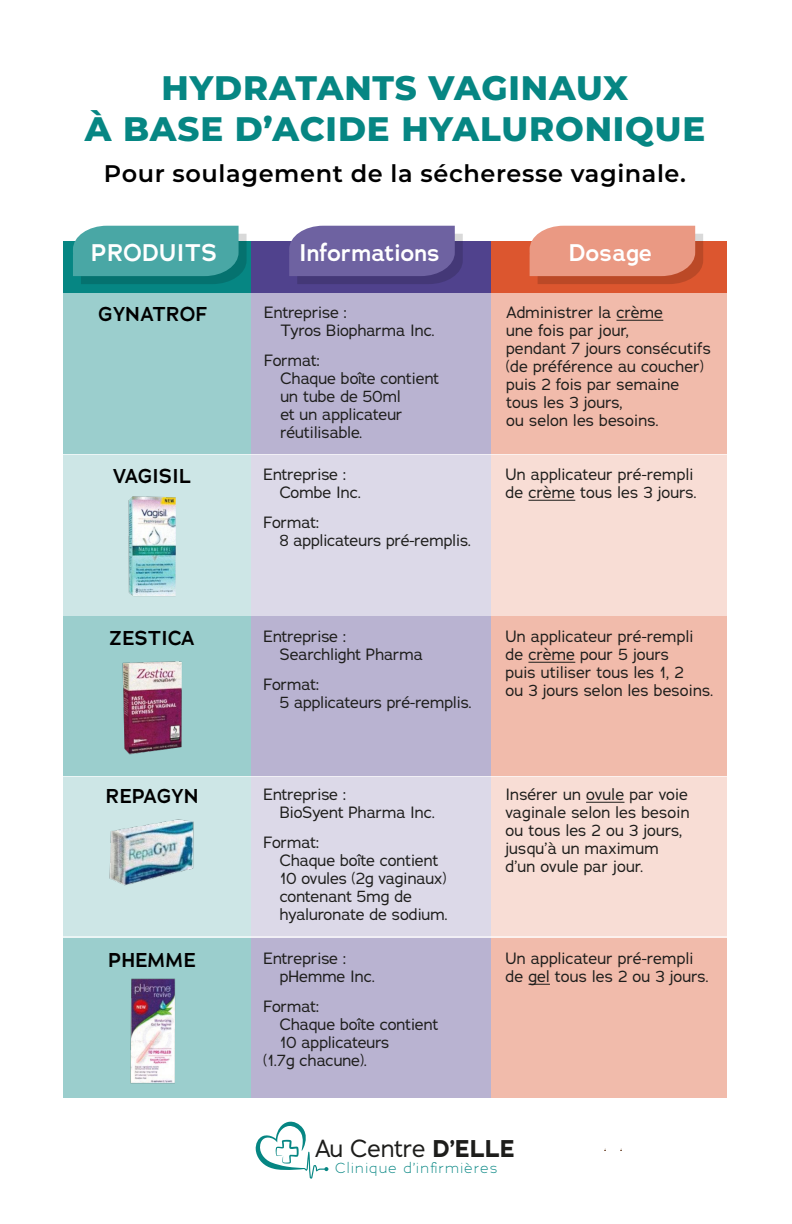
<style>
.page{position:relative;width:792px;height:1224px;background:#fff}
.page>*{position:absolute;margin:0;border:0;box-sizing:border-box;transform-origin:0 0}
.t1{font:800 34px/40.8px "Montserrat";letter-spacing:.025em;color:#068683;text-align:center}
.t2{font:24.2px "Adrianna";letter-spacing:-.01em;color:#1d1d1b}
.t3{font:600 24px "Montserrat";letter-spacing:.025em;color:#000}
.t4{font:600 24px "Adrianna";color:#fff}
.t5{font:600 20px "Adrianna";color:#000}
.t6{font:16px/18px "Adrianna";color:#1d1d1b}
.t7{font:300 14.4px "Adrianna";letter-spacing:.09em;color:#068683}
.s1{font-weight:700}
</style>
<div class="page">
<svg style="left:255px;top:1121px;width:73px;height:58px"></svg>
<div style="left:487px;top:241px;width:239px;height:857px;background:#dc562f"></div>
<div style="left:251px;top:241px;width:239px;height:857px;background:#50428d"></div>
<svg style="left:63px;top:294px;width:664px;height:161px;background:#c4bdc2"></svg>
<svg style="left:63px;top:616px;width:664px;height:160px;background:#c7bcc1"></svg>
<svg style="left:63px;top:937px;width:664px;height:161px;background:#c7bcc1"></svg>
<div style="left:59px;top:455px;width:674px;height:161px;background:linear-gradient(to right,#c6e3ec,#fedad6)"></div>
<div style="left:59px;top:776px;width:674px;height:161px;background:linear-gradient(to right,#c6e3ec,#fedad6)"></div>
<svg style="left:530px;top:226px;width:173px;height:58px;background:#e28d75"></svg>
<svg style="left:289px;top:226px;width:174px;height:58px;background:#6a5e9c"></svg>
<svg style="left:73px;top:226px;width:174px;height:58px;background:#41a09d"></svg>
<hr style="left:616px;top:320px;width:47px;height:1px;background:#1d1d1b">
<hr style="left:528px;top:500px;width:47px;height:1px;background:#1d1d1b">
<img style="left:120px;top:493px;width:64px;height:111px">
<hr style="left:528px;top:662px;width:47px;height:1px;background:#1d1d1b">
<img style="left:117px;top:653px;width:70px;height:107px">
<hr style="left:586px;top:802px;width:38px;height:1px;background:#1d1d1b">
<img style="left:94px;top:810px;width:112px;height:84px">
<svg style="left:528px;top:984px;width:22px;height:1px"></svg>
<img style="left:118px;top:978px;width:68px;height:109px">
<h1 class="t1" style="left:85px;top:66px;width:622px">HYDRATANTS VAGINAUX<br>À BASE D’ACIDE HYALURONIQUE</h1>
<h3 class="t3" style="left:104px;top:156px;width:584px">Pour soulagement de la sécheresse vaginale.</h3>
<h3 class="t4" style="left:91px;top:237px;width:128px">PRODUITS</h3>
<h3 class="t4" style="left:299px;top:237px;width:142px">Informations</h3>
<h3 class="t4" style="left:569px;top:237px;width:84px">Dosage</h3>
<p class="t5" style="left:98px;top:301px;width:111px">GYNATROF</p>
<p class="t6" style="left:280px;top:303px;width:156px;text-indent:-16px">Entreprise :<br>Tyros Biopharma Inc.</p>
<p class="t6" style="left:280px;top:351px;width:160px;text-indent:-16px">Format:<br>Chaque boîte contient un tube de 50ml<br>et un applicateur réutilisable.</p>
<p class="t5" style="left:113px;top:463px;width:80px">VAGISIL</p>
<p class="t6" style="left:280px;top:465px;width:83px;text-indent:-16px">Entreprise :<br>Combe Inc.</p>
<p class="t6" style="left:280px;top:513px;width:193px;text-indent:-16px">Format:<br>8 applicateurs pré-remplis.</p>
<p class="t5" style="left:109px;top:625px;width:87px">ZESTICA</p>
<p class="t6" style="left:280px;top:627px;width:145px;text-indent:-16px">Entreprise :<br>Searchlight Pharma</p>
<p class="t6" style="left:280px;top:675px;width:193px;text-indent:-16px">Format:<br>5 applicateurs pré-remplis.</p>
<p class="t5" style="left:105px;top:783px;width:95px">REPAGYN</p>
<p class="t6" style="left:280px;top:785px;width:157px;text-indent:-16px">Entreprise :<br>BioSyent Pharma Inc.</p>
<p class="t6" style="left:280px;top:833px;width:169px;text-indent:-16px">Format:<br>Chaque boîte contient<br>10 ovules (2g vaginaux) contenant 5mg de hyaluronate de sodium.</p>
<p class="t5" style="left:108px;top:947px;width:89px">PHEMME</p>
<p class="t6" style="left:280px;top:949px;width:97px;text-indent:-16px">Entreprise : pHemme Inc.</p>
<p class="t6" style="left:263px;top:997px;width:57px">Format:</p>
<p class="t6" style="left:280px;top:1015px;width:160px">Chaque boîte contient</p>
<p class="t6" style="left:280px;top:1033px;width:111px">10 applicateurs</p>
<p class="t6" style="left:263px;top:1051px;width:105px">(1.7g chacune).</p>
<p class="t6" style="left:506px;top:303px;width:206px">Administrer la crème<br>une fois par jour,<br>pendant 7 jours consécutifs (de préférence au coucher) puis 2 fois par semaine tous les 3 jours,<br>ou selon les besoins.</p>
<p class="t6" style="left:505px;top:465px;width:193px">Un applicateur pré-rempli de crème tous les 3 jours.</p>
<p class="t6" style="left:505px;top:627px;width:209px">Un applicateur pré-rempli de crème pour 5 jours<br>puis utiliser tous les 1, 2<br>ou 3 jours selon les besoins.</p>
<p class="t6" style="left:505px;top:785px;width:186px">Insérer un ovule par voie vaginale selon les besoin ou tous les 2 ou 3 jours, jusqu’à un maximum d’un ovule par jour.</p>
<p class="t6" style="left:505px;top:949px;width:205px">Un applicateur pré-rempli de gel tous les 2 ou 3 jours.</p>
<h2 class="t2" style="left:315px;top:1133px;width:202px">Au Centre <span class="s1">D’ELLE</span></h2>
<p class="t7" style="left:335px;top:1159px;width:163px">Clinique d’infirmières</p>
</div>
